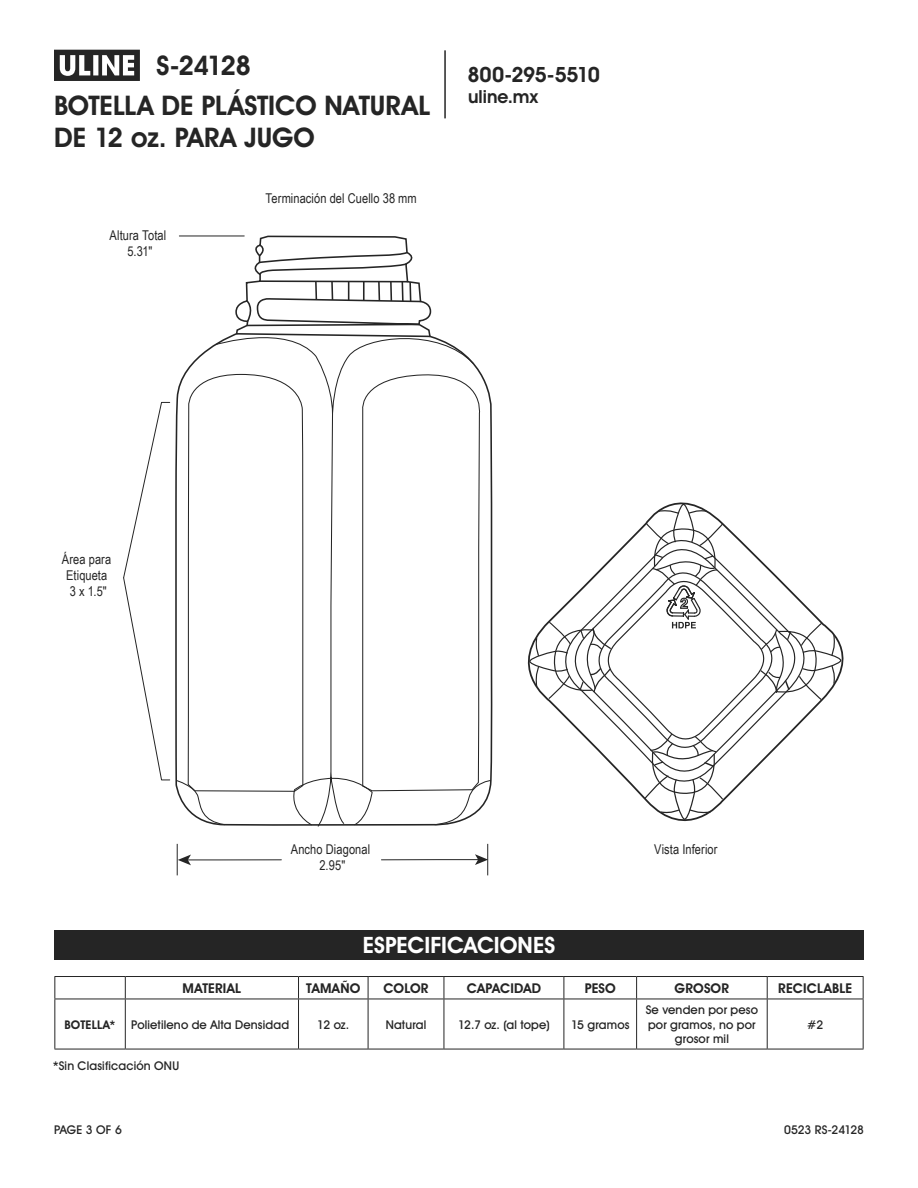
<style>
.page{position:relative;width:918px;height:1188px;background:#fff}
.page>*{position:absolute;margin:0;border:0;box-sizing:border-box;transform-origin:0 0}
.t1{font:700 27px/39.9px "Uline Two Knine";color:#252525}
.t2{font:700 22.5px "Uline Two Knine";color:#fff}
.t3{font:700 21px "Uline Two Knine";letter-spacing:-.02em;color:#252525}
.t4{font:700 18px "Uline Two Knine";color:#252525}
.t5{font:13.5px/16.2px "Arial Narrow";letter-spacing:.005em;color:#252525;text-align:center}
.t6{font:700 13.5px "Uline Two Knine";letter-spacing:.015em;color:#252525}
.t7{font:12px/14.4px "Uline Two Knine";letter-spacing:.015em;color:#252525;text-align:center}
.t8{font:12px "Uline Two Knine";letter-spacing:-.015em;color:#252525}
.t9{font:700 12px "Uline Two Knine";letter-spacing:.015em;color:#252525}
</style>
<div class="page">
<hr style="left:444px;top:50px;width:2px;height:68px;background:#252525">
<svg style="left:54px;top:50px;width:86px;height:31px"></svg>
<svg style="left:178px;top:855px;width:104px;height:10px"></svg>
<hr style="left:177px;top:844px;width:1px;height:31px;background:#252525">
<svg style="left:381px;top:854px;width:106px;height:11px"></svg>
<hr style="left:487px;top:844px;width:1px;height:31px;background:#252525">
<svg style="left:123px;top:244px;width:369px;height:583px"></svg>
<svg style="left:528px;top:503px;width:314px;height:318px"></svg>
<div style="left:54px;top:930px;width:810px;height:30px;background:#252525"></div>
<hr style="left:54px;top:976px;width:71px;height:1px;background:#252525">
<svg style="left:54px;top:977px;width:1px;height:22px"></svg>
<hr style="left:125px;top:976px;width:174px;height:1px;background:#252525">
<svg style="left:125px;top:977px;width:1px;height:22px"></svg>
<hr style="left:299px;top:976px;width:69px;height:1px;background:#252525">
<svg style="left:298px;top:977px;width:1px;height:22px"></svg>
<hr style="left:368px;top:976px;width:76px;height:1px;background:#252525">
<svg style="left:368px;top:977px;width:1px;height:22px"></svg>
<hr style="left:444px;top:976px;width:120px;height:1px;background:#252525">
<svg style="left:444px;top:977px;width:1px;height:22px"></svg>
<hr style="left:564px;top:976px;width:73px;height:1px;background:#252525">
<svg style="left:564px;top:977px;width:1px;height:22px"></svg>
<hr style="left:637px;top:976px;width:130px;height:1px;background:#252525">
<svg style="left:636px;top:977px;width:1px;height:22px"></svg>
<hr style="left:767px;top:976px;width:97px;height:1px;background:#252525">
<svg style="left:767px;top:977px;width:1px;height:22px"></svg>
<svg style="left:863px;top:977px;width:1px;height:22px"></svg>
<hr style="left:54px;top:999px;width:1px;height:50px;background:#252525">
<hr style="left:125px;top:999px;width:1px;height:50px;background:#252525">
<hr style="left:298px;top:999px;width:1px;height:50px;background:#252525">
<hr style="left:368px;top:999px;width:1px;height:50px;background:#252525">
<hr style="left:444px;top:999px;width:1px;height:50px;background:#252525">
<hr style="left:564px;top:999px;width:1px;height:50px;background:#252525">
<hr style="left:636px;top:999px;width:1px;height:50px;background:#252525">
<hr style="left:767px;top:999px;width:1px;height:50px;background:#252525">
<hr style="left:863px;top:999px;width:1px;height:50px;background:#252525">
<hr style="left:54px;top:1049px;width:71px;height:1px;background:#252525">
<hr style="left:125px;top:1049px;width:174px;height:1px;background:#252525">
<hr style="left:299px;top:1049px;width:69px;height:1px;background:#252525">
<hr style="left:368px;top:1049px;width:76px;height:1px;background:#252525">
<hr style="left:444px;top:1049px;width:120px;height:1px;background:#252525">
<hr style="left:564px;top:1049px;width:73px;height:1px;background:#252525">
<hr style="left:637px;top:1049px;width:130px;height:1px;background:#252525">
<hr style="left:767px;top:1049px;width:97px;height:1px;background:#252525">
<hr style="left:54px;top:999px;width:71px;height:1px;background:#252525">
<hr style="left:125px;top:999px;width:174px;height:1px;background:#252525">
<hr style="left:299px;top:999px;width:69px;height:1px;background:#252525">
<hr style="left:368px;top:999px;width:76px;height:1px;background:#252525">
<hr style="left:444px;top:999px;width:120px;height:1px;background:#252525">
<hr style="left:564px;top:999px;width:73px;height:1px;background:#252525">
<hr style="left:637px;top:999px;width:130px;height:1px;background:#252525">
<hr style="left:767px;top:999px;width:97px;height:1px;background:#252525">
<h1 class="t1" style="left:54px;top:45px;width:378px;text-indent:103px">S-24128<br>BOTELLA DE PLÁSTICO NATURAL</h1>
<h1 class="t1" style="left:54px;top:117px;width:262px">DE 12 oz. PARA JUGO</h1>
<p class="t5" style="left:110px;top:226px;width:58px">Altura Total<br>5.31"</p>
<p class="t5" style="left:266px;top:190px;width:153px">Terminación del Cuello 38 mm</p>
<h3 class="t3" style="left:467px;top:62px;width:134px">800-295-5510</h3>
<h3 class="t4" style="left:468px;top:86px;width:71px">uline.mx</h3>
<p class="t5" style="left:62px;top:550px;width:51px">Área para<br>Etiqueta<br>3 x 1.5"</p>
<p class="t5" style="left:291px;top:841px;width:81px">Ancho Diagonal<br>2.95"</p>
<h2 class="t2" style="left:363px;top:931px;width:194px">ESPECIFICACIONES</h2>
<p class="t5" style="left:654px;top:841px;width:65px">Vista Inferior</p>
<p class="t6" style="left:183px;top:980px;width:60px">MATERIAL</p>
<p class="t6" style="left:306px;top:980px;width:56px">TAMAÑO</p>
<p class="t6" style="left:383px;top:980px;width:47px">COLOR</p>
<p class="t6" style="left:467px;top:980px;width:76px">CAPACIDAD</p>
<p class="t6" style="left:585px;top:980px;width:33px">PESO</p>
<p class="t6" style="left:675px;top:980px;width:56px">GROSOR</p>
<p class="t6" style="left:778px;top:980px;width:75px">RECICLABLE</p>
<p class="t9" style="left:65px;top:1017px;width:52px">BOTELLA*</p>
<p class="t7" style="left:131px;top:1017px;width:159px">Polietileno de Alta Densidad</p>
<p class="t7" style="left:317px;top:1017px;width:33px">12 oz.</p>
<p class="t7" style="left:386px;top:1017px;width:42px">Natural</p>
<p class="t7" style="left:458px;top:1017px;width:93px">12.7 oz. (al tope)</p>
<p class="t7" style="left:571px;top:1017px;width:60px">15 gramos</p>
<p class="t7" style="left:53px;top:1059px;width:128px">*Sin Clasificación ONU</p>
<p class="t7" style="left:646px;top:1003px;width:114px">Se venden por peso por gramos, no por grosor mil</p>
<p class="t7" style="left:807px;top:1017px;width:18px">#2</p>
<p class="t7" style="left:54px;top:1122px;width:69px">PAGE 3 OF 6</p>
<p class="t8" style="left:784px;top:1122px;width:81px">0523 RS-24128</p>
</div>
